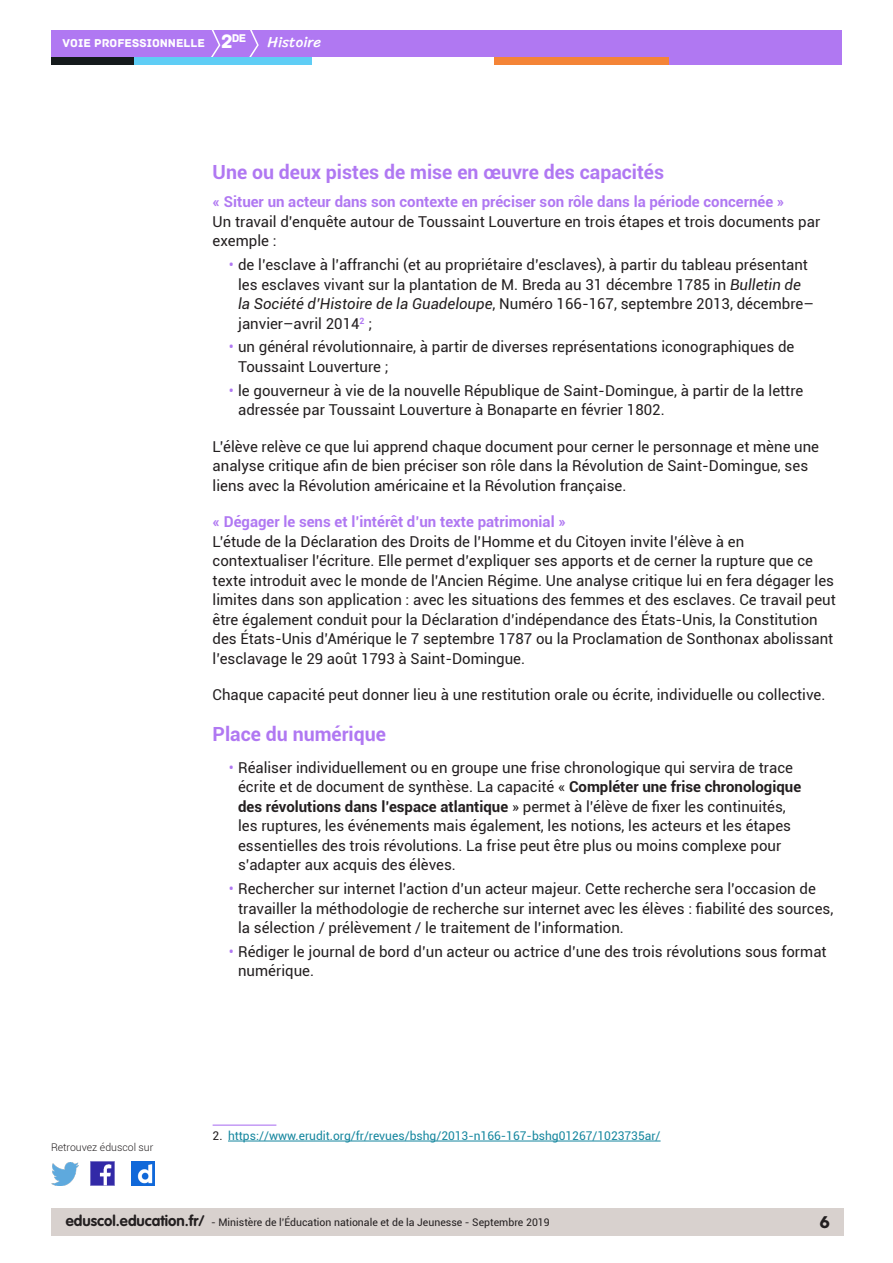
<style>
.page{position:relative;width:893px;height:1263px;background:#fff}
.page>*{position:absolute;margin:0;border:0;box-sizing:border-box;transform-origin:0 0}
._03_titre_2{font:700 19.5px "Roboto";color:#b078f2}
.t1{font:18px "Archive";color:#231f20}
.Texte_courant{font:15px/19.5px "Roboto";color:#231f20}
._04_titre_3{font:700 15px "Roboto";color:#b078f2}
.t2{font:15px "Sriracha";color:#fff}
._11_note_bas_de_page{font:12px "Roboto";color:#16879f}
.t3{font:12px "Archive";color:#fff}
.t4{font:11.85px "Archive";color:#fff}
.t5{font:10.5px "Roboto";color:#231f20}
.t6{font:300 10.5px "Roboto";color:#231f20}
.s1{font-size:20.4px}
.s2{color:#b078f2}
.s3{font-style:italic}
.s4{font-weight:700}
.s5{color:#231f20}
.s6{font-family:"VAG Rounded Std";font-weight:700;font-size:15px}
</style>
<div class="page">
<div style="left:51px;top:1209px;width:792px;height:27px;background:#d8d1ce"></div>
<div style="left:51px;top:30px;width:791px;height:27px;background:#b078f2"></div>
<svg style="left:211px;top:30px;width:10px;height:27px"></svg>
<svg style="left:249px;top:30px;width:10px;height:27px"></svg>
<div style="left:133px;top:57px;width:179px;height:8px;background:#5fcdf5"></div>
<div style="left:51px;top:57px;width:82px;height:8px;background:#141a1c"></div>
<div style="left:667px;top:57px;width:175px;height:8px;background:#b078f2"></div>
<div style="left:494px;top:57px;width:175px;height:8px;background:#f48437"></div>
<img style="left:91px;top:1162px;width:23px;height:23px">
<img style="left:51px;top:1163px;width:28px;height:22px">
<img style="left:132px;top:1162px;width:22px;height:23px">
<hr style="left:213px;top:1124px;width:63px;height:2px;background:#b078f2">
<hr style="left:228px;top:1141px;width:433px;height:1px;background:#16879f">
<p class="t4" style="left:232px;top:31px;width:16px">de</p>
<p class="t3" style="left:63px;top:36px;width:171px">VOIE PROFESSIONNELLE <span class="s1">2</span></p>
<p class="t2" style="left:268px;top:33px;width:55px">Histoire</p>
<p class="_03_titre_2" style="left:213px;top:159px;width:453px">Une ou deux pistes de mise en œuvre des capacités</p>
<p class="_04_titre_3" style="left:213px;top:191px;width:573px">« Situer un acteur dans son contexte en préciser son rôle dans la période concernée »</p>
<p class="Texte_courant" style="left:213px;top:211px;width:609px">Un travail d’enquête autour de Toussaint Louverture en trois étapes et trois documents par exemple :</p>
<p class="Texte_courant" style="left:238px;top:255px;width:577px;text-indent:-9px"><span class="s2">•</span> de l’esclave à l’affranchi (et au propriétaire d’esclaves), à partir du tableau présentant les esclaves vivant sur la plantation de M. Breda au 31 décembre 1785 in <span class="s3">Bulletin de la Société d’Histoire de la Guadeloupe</span>, Numéro 166-167, septembre 2013, décembre– janvier–avril 2014<sup>2</sup> ;</p>
<p class="Texte_courant" style="left:238px;top:337px;width:558px;text-indent:-9px"><span class="s2">•</span> un général révolutionnaire, à partir de diverses représentations iconographiques de<br>Toussaint Louverture ;</p>
<p class="Texte_courant" style="left:238px;top:380px;width:567px;text-indent:-9px"><span class="s2">•</span> le gouverneur à vie de la nouvelle République de Saint-Domingue, à partir de la lettre adressée par Toussaint Louverture à Bonaparte en février 1802.</p>
<p class="Texte_courant" style="left:213px;top:436px;width:608px">L’élève relève ce que lui apprend chaque document pour cerner le personnage et mène une analyse critique afin de bien préciser son rôle dans la Révolution de Saint-Domingue, ses liens avec la Révolution américaine et la Révolution française.</p>
<p class="_04_titre_3" style="left:213px;top:511px;width:355px">« Dégager le sens et l’intérêt d’un texte patrimonial »</p>
<p class="Texte_courant" style="left:213px;top:531px;width:625px">L’étude de la Déclaration des Droits de l’Homme et du Citoyen invite l’élève à en contextualiser l’écriture. Elle permet d’expliquer ses apports et de cerner la rupture que ce texte introduit avec le monde de l’Ancien Régime. Une analyse critique lui en fera dégager les limites dans son application : avec les situations des femmes et des esclaves. Ce travail peut être également conduit pour la Déclaration d’indépendance des États-Unis, la Constitution des États-Unis d’Amérique le 7 septembre 1787 ou la Proclamation de Sonthonax abolissant l’esclavage le 29 août 1793 à Saint-Domingue.</p>
<p class="Texte_courant" style="left:213px;top:685px;width:614px">Chaque capacité peut donner lieu à une restitution orale ou écrite, individuelle ou collective.</p>
<p class="_03_titre_2" style="left:213px;top:720px;width:175px">Place du numérique</p>
<p class="Texte_courant" style="left:238px;top:757px;width:564px;text-indent:-9px"><span class="s2">•</span> Réaliser individuellement ou en groupe une frise chronologique qui servira de trace écrite et de document de synthèse. La capacité « <span class="s4">Compléter une frise chronologique des révolutions dans l’espace atlantique</span> » permet à l’élève de fixer les continuités, les ruptures, les événements mais également, les notions, les acteurs et les étapes essentielles des trois révolutions. La frise peut être plus ou moins complexe pour s’adapter aux acquis des élèves.</p>
<p class="Texte_courant" style="left:238px;top:878px;width:597px;text-indent:-9px"><span class="s2">•</span> Rechercher sur internet l’action d’un acteur majeur. Cette recherche sera l’occasion de travailler la méthodologie de recherche sur internet avec les élèves : fiabilité des sources, la sélection / prélèvement / le traitement de l’information.</p>
<p class="Texte_courant" style="left:238px;top:941px;width:590px;text-indent:-9px"><span class="s2">•</span> Rédiger le journal de bord d’un acteur ou actrice d’une des trois révolutions sous format numérique.</p>
<p class="t6" style="left:51px;top:1140px;width:104px">Retrouvez éduscol sur</p>
<p class="_11_note_bas_de_page" style="left:213px;top:1127px;width:449px"><span class="s5">2.</span> https://www.erudit.org/fr/revues/bshg/2013-n166-167-bshg01267/1023735ar/</p>
<p class="t5" style="left:66px;top:1215px;width:485px"><span class="s6">eduscol.education.fr/</span> - Ministère de l’Éducation nationale et de la Jeunesse - Septembre 2019</p>
<p class="t1" style="left:820px;top:1211px;width:12px">6</p>
</div>
